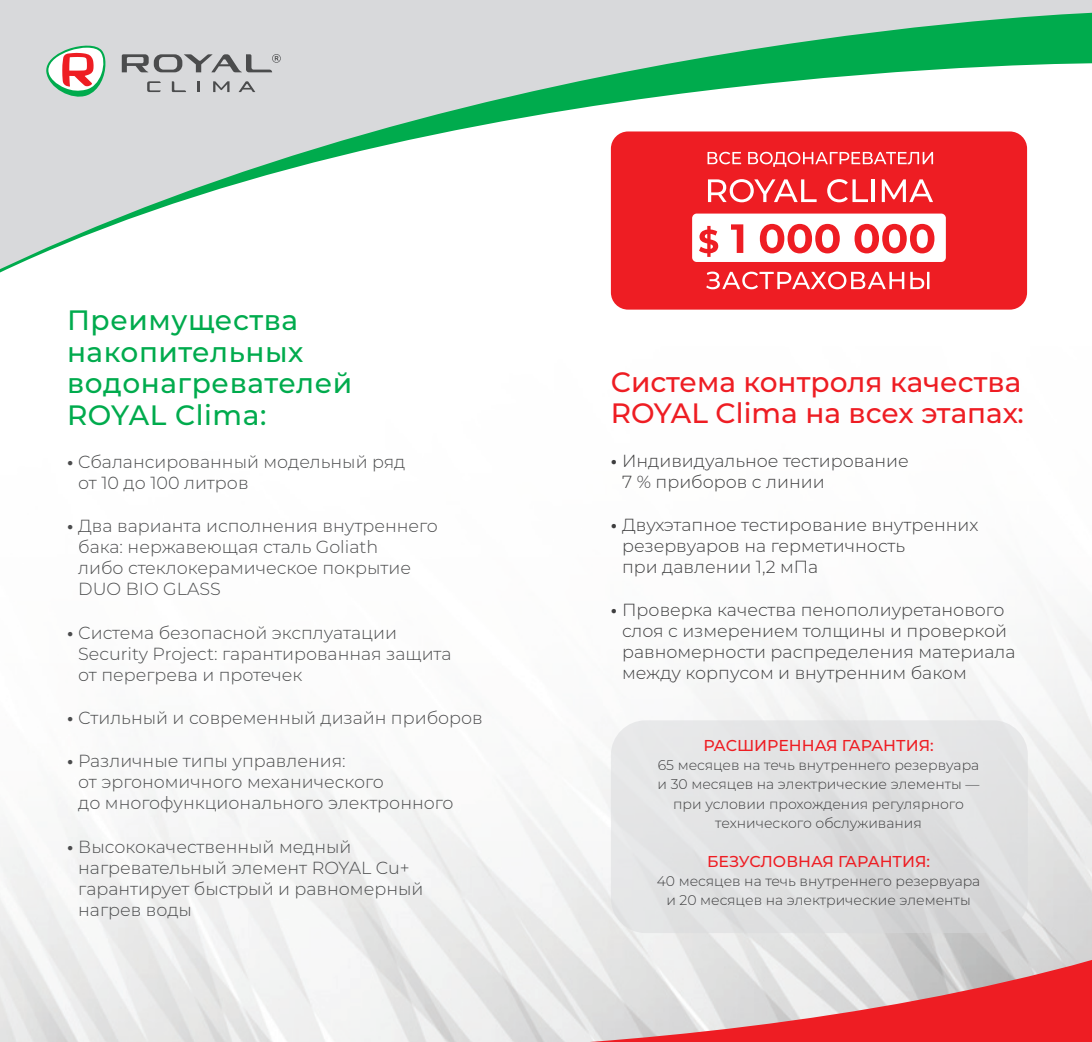
<style>
.page{position:relative;width:1092px;height:1042px;background:#fff}
.page>*{position:absolute;margin:0;border:0;box-sizing:border-box;transform-origin:0 0}
.t1{font:500 28px/31.5px "Montserrat";letter-spacing:.02em;color:#00ab4d}
.t2{font:500 28px/31.5px "Montserrat";color:#ee1d23}
.t3{font:300 17.5px/21px "Montserrat";color:#4b4c4d}
.t4{font:300 17.5px/21px "Montserrat";color:#3e3e3f}
.t5{font:500 15.75px "Montserrat";color:#ee1d23}
.t6{font:300 14px/19.2px "Montserrat";color:#3e3e3f;text-align:center}
.s1{font-weight:700}
</style>
<div class="page">
<div style="left:0;top:0;width:1091px;height:12px;background:#d8d9db"></div>
<svg style="left:0;top:12px;width:1091px;height:272px"></svg>
<svg style="left:46px;top:44px;width:60px;height:57px"></svg>
<svg style="left:122px;top:54px;width:159px;height:18px"></svg>
<svg style="left:147px;top:81px;width:14px;height:11px"></svg>
<svg style="left:172px;top:81px;width:14px;height:11px"></svg>
<svg style="left:213px;top:81px;width:16px;height:11px"></svg>
<svg style="left:197px;top:81px;width:3px;height:11px"></svg>
<svg style="left:238px;top:81px;width:17px;height:11px"></svg>
<svg style="left:247px;top:887px;width:844px;height:155px"></svg>
<div style="left:611px;top:131px;width:415px;height:179px;background:#ee1d23;border-radius:17px"></div>
<div style="left:692px;top:214px;width:253px;height:48px;background:#fff;border-radius:5px"></div>
<svg style="left:708px;top:179px;width:108px;height:23px"></svg>
<svg style="left:827px;top:179px;width:40px;height:23px"></svg>
<hr style="left:871px;top:179px;width:3px;height:23px;background:#fff">
<svg style="left:881px;top:179px;width:52px;height:23px"></svg>
<svg style="left:699px;top:226px;width:19px;height:31px"></svg>
<svg style="left:731px;top:224px;width:12px;height:29px"></svg>
<svg style="left:759px;top:224px;width:80px;height:29px"></svg>
<svg style="left:854px;top:224px;width:80px;height:29px"></svg>
<svg style="left:706px;top:272px;width:198px;height:17px"></svg>
<svg style="left:910px;top:272px;width:19px;height:17px"></svg>
<svg style="left:707px;top:152px;width:34px;height:12px"></svg>
<svg style="left:748px;top:152px;width:185px;height:15px"></svg>
<div style="left:611px;top:720px;width:416px;height:213px;background:linear-gradient(to right,#e5e6e7,#dcdcdd);border-radius:35px"></div>
<p class="t1" style="left:67px;top:303px;width:287px">Преимущества накопительных водонагревателей<br>ROYAL Clima:</p>
<p class="t3" style="left:78px;top:450px;width:329px;text-indent:-11px"><span class="s1">•</span> Cбалансированный модельный ряд от 10 до 100 литров</p>
<p class="t3" style="left:78px;top:515px;width:361px;text-indent:-11px"><span class="s1">•</span> Два варианта исполнения внутреннего бака: нержавеющая сталь Goliath<br>либо стеклокерамическое покрытие<br>DUO BIO GLASS</p>
<p class="t3" style="left:78px;top:621px;width:375px;text-indent:-11px"><span class="s1">•</span> Система безопасной эксплуатации<br>Security Project: гарантированная защита от перегрева и протечек</p>
<p class="t3" style="left:67px;top:706px;width:417px"><span class="s1">•</span> Стильный и современный дизайн приборов</p>
<p class="t3" style="left:78px;top:750px;width:377px;text-indent:-11px"><span class="s1">•</span> Различные типы управления:<br>от эргономичного механического<br>до многофункционального электронного</p>
<p class="t3" style="left:78px;top:835px;width:347px;text-indent:-11px"><span class="s1">•</span> Высококачественный медный нагревательный элемент ROYAL Cu+ гарантирует быстрый и равномерный нагрев воды</p>
<p class="t2" style="left:611px;top:365px;width:414px">Система контроля качества<br>ROYAL Clima на всех этапах:</p>
<p class="t4" style="left:622px;top:449px;width:288px;text-indent:-11px"><span class="s1">•</span> Индивидуальное тестирование<br>7 % приборов с линии</p>
<p class="t4" style="left:622px;top:514px;width:358px;text-indent:-11px"><span class="s1">•</span> Двухэтапное тестирование внутренних резервуаров на герметичность<br>при давлении 1,2 мПа</p>
<p class="t4" style="left:622px;top:599px;width:395px;text-indent:-11px"><span class="s1">•</span> Проверка качества пенополиуретанового слоя с измерением толщины и проверкой равномерности распределения материала между корпусом и внутренним баком</p>
<p class="t5" style="left:703px;top:734px;width:232px">РАСШИРЕННАЯ ГАРАНТИЯ:</p>
<p class="t6" style="left:657px;top:755px;width:323px">65 месяцев на течь внутреннего резервуара и 30 месяцев на электрические элементы — при условии прохождения регулярного технического обслуживания</p>
<p class="t5" style="left:707px;top:850px;width:225px">БЕЗУСЛОВНАЯ ГАРАНТИЯ:</p>
<p class="t6" style="left:656px;top:871px;width:325px">40 месяцев на течь внутреннего резервуара и 20 месяцев на электрические элементы</p>
</div>
